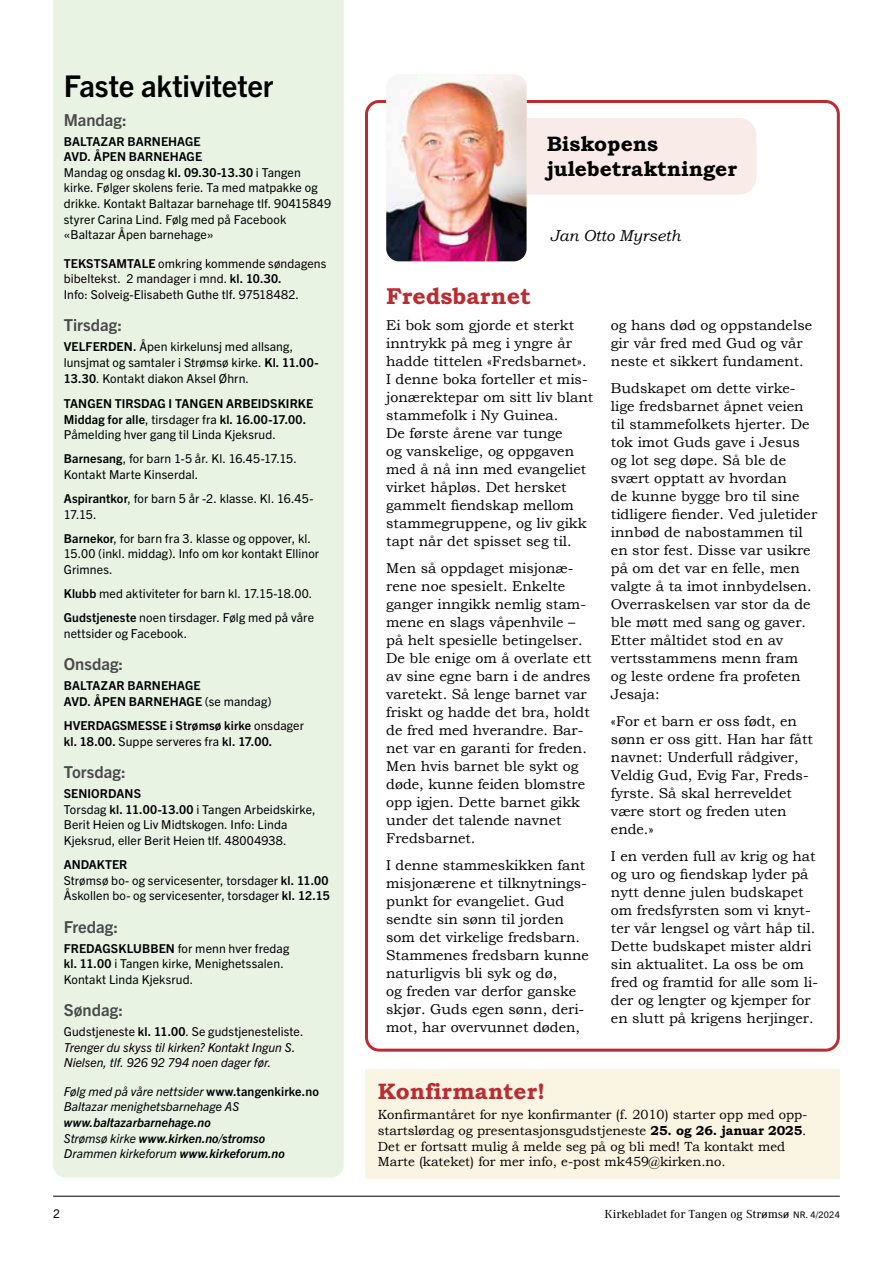
<style>
.page{position:relative;width:893px;height:1263px;background:#fff}
.page>*{position:absolute;margin:0;border:0;box-sizing:border-box;transform-origin:0 0}
.t1{font:700 30px "Trade Gothic Next LT Pro";letter-spacing:-.005em;color:#000}
.t2{font:700 23.1px "Bookman Old Style Std";color:#bb2c32}
.t3{font:700 22.5px "Bookman Old Style Std";color:#bb2c32}
.t4{font:700 21px/25.2px "Bookman Old Style Std";color:#000}
.t5{font:700 16.5px "Trade Gothic Next LT Pro";letter-spacing:.005em;color:#4a4a49}
.t6{font:italic 15.75px "Bookman Old Style";color:#000}
.t7{font:14.25px/18px "Bookman Old Style";color:#000}
.t8{font:13.2px/15.9px "Bookman Old Style";color:#000}
.t9{font:12.3px/15.6px "Trade Gothic Next LT Pro";letter-spacing:.01em;color:#000}
.t10{font:700 12.3px/15.6px "Trade Gothic Next LT Pro";letter-spacing:.01em;color:#000}
.t11{font:italic 12.3px/15.6px "Trade Gothic Next LT Pro";color:#000}
.t12{font:italic 700 12.3px/15.6px "Trade Gothic Next LT Pro";letter-spacing:.005em;color:#000}
.t13{font:12px "Ethos";color:#000}
.t14{font:12px "Trade Gothic Next LT Pro";color:#000}
.s1{font-weight:700}
.s2{font-weight:400}
.s3{font-style:normal}
.s4{font-weight:700;font-style:normal}
.s5{font-family:"Bookman Old Style Std";font-weight:700}
.s6{font-family:"Trade Gothic Next LT Pro";font-size:9px}
</style>
<div class="page">
<div style="left:53px;top:0;width:291px;height:1178px;background:#e9f3e4"></div>
<div style="left:365px;top:100px;width:475px;height:952px;border:3px solid #bb2c32;border-radius:13px"></div>
<div style="left:481px;top:118px;width:275px;height:77px;background:#f8ebe8;border-radius:17px"></div>
<img style="left:386px;top:74px;width:141px;height:187px">
<div style="left:365px;top:1070px;width:475px;height:109px;background:#faf5e2"></div>
<hr style="left:53px;top:1196px;width:787px;height:1px;background:#000">
<h1 class="t1" style="left:64px;top:66px;width:211px">Faste aktiviteter</h1>
<p class="t5" style="left:64px;top:108px;width:65px">Mandag:</p>
<p class="t9" style="left:64px;top:133px;width:269px"><span class="s1">BALTAZAR BARNEHAGE<br>AVD. ÅPEN BARNEHAGE<br></span>Mandag og onsdag <span class="s1">kl. 09.30-13.30</span> i Tangen kirke. Følger skolens ferie. Ta med matpakke og drikke. Kontakt Baltazar barnehage tlf. 90415849 styrer Carina Lind. Følg med på Facebook «Baltazar Åpen barnehage»</p>
<p class="t9" style="left:64px;top:254px;width:264px"><span class="s1">TEKSTSAMTALE</span> omkring kommende søndagens bibeltekst. 2 mandager i mnd. <span class="s1">kl. 10.30.<br></span>Info: Solveig-Elisabeth Guthe tlf. 97518482.</p>
<p class="t5" style="left:64px;top:314px;width:60px">Tirsdag:</p>
<p class="t9" style="left:64px;top:338px;width:256px"><span class="s1">VELFERDEN.</span> Åpen kirkelunsj med allsang, lunsjmat og samtaler i Strømsø kirke. <span class="s1">Kl. 11.00-<br>13.30</span>. Kontakt diakon Aksel Øhrn.</p>
<p class="t10" style="left:64px;top:395px;width:251px">TANGEN TIRSDAG I TANGEN ARBEIDSKIRKE<br>Middag for alle<span class="s2">, tirsdager fra</span> kl. 16.00-17.00.<br><span class="s2">Påmelding hver gang til Linda Kjeksrud.</span></p>
<p class="t9" style="left:64px;top:450px;width:235px"><span class="s1">Barnesang</span>, for barn 1-5 år. Kl. 16.45-17.15.<br>Kontakt Marte Kinserdal.</p>
<p class="t9" style="left:64px;top:490px;width:251px"><span class="s1">Aspirantkor</span>, for barn 5 år -2. klasse. Kl. 16.45-<br>17.15.</p>
<p class="t9" style="left:64px;top:530px;width:257px"><span class="s1">Barnekor</span>, for barn fra 3. klasse og oppover, kl.<br>15.00 (inkl. middag). Info om kor kontakt Ellinor<br>Grimnes.</p>
<p class="t9" style="left:64px;top:581px;width:252px;line-height:24.2px"><span class="s1">Klubb</span> med aktiviteter for barn kl. 17.15-18.00.<br><span class="s1">Gudstjeneste</span> noen tirsdager. Følg med på våre</p>
<p class="t9" style="left:64px;top:625px;width:125px">nettsider og Facebook.</p>
<p class="t5" style="left:64px;top:653px;width:61px">Onsdag:</p>
<p class="t10" style="left:64px;top:677px;width:209px">BALTAZAR BARNEHAGE<br>AVD. ÅPEN BARNEHAGE <span class="s2">(se mandag)</span></p>
<p class="t10" style="left:64px;top:717px;width:242px">HVERDAGSMESSE i Strømsø kirke <span class="s2">onsdager </span>kl. 18.00. <span class="s2">Suppe serveres fra</span> kl. 17.00.</p>
<p class="t5" style="left:64px;top:761px;width:63px">Torsdag:</p>
<p class="t9" style="left:64px;top:785px;width:253px"><span class="s1">SENIORDANS<br></span>Torsdag <span class="s1">kl. 11.00-13.00</span> i Tangen Arbeidskirke, Berit Heien og Liv Midtskogen. Info: Linda Kjeksrud, eller Berit Heien tlf. 48004938.</p>
<p class="t9" style="left:64px;top:856px;width:268px"><span class="s1">ANDAKTER<br></span>Strømsø bo- og servicesenter, torsdager <span class="s1">kl. 11.00<br></span>Åskollen bo- og servicesenter, torsdager <span class="s1">kl. 12.15</span></p>
<p class="t5" style="left:64px;top:915px;width:56px">Fredag:</p>
<p class="t9" style="left:64px;top:939px;width:227px"><span class="s1">FREDAGSKLUBBEN</span> for menn hver fredag <span class="s1">kl. 11.00</span> i Tangen kirke, Menighetssalen.<br>Kontakt Linda Kjeksrud.</p>
<p class="t5" style="left:64px;top:999px;width:61px">Søndag:</p>
<p class="t11" style="left:64px;top:1023px;width:241px"><span class="s3">Gudstjeneste</span> <span class="s4">kl. 11.00</span><span class="s3">. Se gudstjenesteliste.<br></span>Trenger du skyss til kirken? Kontakt Ingun S.<br>Nielsen, tlf. 926 92 794 noen dager før.</p>
<p class="t11" style="left:64px;top:1083px;width:257px">Følg med på våre nettsider <span class="s4">www.tangenkirke.no<br></span>Baltazar menighetsbarnehage AS</p>
<p class="t12" style="left:64px;top:1114px;width:223px">www.baltazarbarnehage.no<br><span class="s2">Strømsø kirke</span> www.kirken.no/stromso<br><span class="s2">Drammen kirkeforum</span> www.kirkeforum.no</p>
<h3 class="t4" style="left:547px;top:131px;width:192px">Biskopens julebetraktninger</h3>
<h2 class="t2" style="left:386px;top:282px;width:146px">Fredsbarnet</h2>
<p class="t6" style="left:550px;top:225px;width:132px">Jan Otto Myrseth</p>
<p class="t7" style="left:386px;top:316px;width:208px">Ei bok som gjorde et sterkt inntrykk på meg i yngre år hadde tittelen «Fredsbarnet».<br>I denne boka forteller et mis&shy;jonærektepar om sitt liv blant stammefolk i Ny Guinea.<br>De første årene var tunge<br>og vanskelige, og oppgaven med å nå inn med evangeliet virket håpløs. Det hersket gammelt fiendskap mellom stammegruppene, og liv gikk tapt når det spisset seg til.</p>
<p class="t7" style="left:386px;top:559px;width:207px">Men så oppdaget misjonæ&shy;rene noe spesielt. Enkelte ganger inngikk nemlig stam&shy;mene en slags våpenhvile – på helt spesielle betingelser.<br>De ble enige om å overlate ett av sine egne barn i de andres varetekt. Så lenge barnet var friskt og hadde det bra, holdt de fred med hverandre. Bar&shy;net var en garanti for freden.<br>Men hvis barnet ble sykt og døde, kunne feiden blomstre opp igjen. Dette barnet gikk under det talende navnet<br>Fredsbarnet.</p>
<p class="t7" style="left:386px;top:856px;width:204px">I denne stammeskikken fant misjonærene et tilknytnings&shy;punkt for evangeliet. Gud sendte sin sønn til jorden som det virkelige fredsbarn.<br>Stammenes fredsbarn kunne naturligvis bli syk og dø,<br>og freden var derfor ganske skjør. Guds egen sønn, deri&shy;mot, har overvunnet døden,</p>
<p class="t7" style="left:611px;top:316px;width:203px">og hans død og oppstandelse gir vår fred med Gud og vår neste et sikkert fundament.</p>
<p class="t7" style="left:611px;top:379px;width:208px">Budskapet om dette virke&shy;lige fredsbarnet åpnet veien til stammefolkets hjerter. De tok imot Guds gave i Jesus og lot seg døpe. Så ble de svært opptatt av hvordan<br>de kunne bygge bro til sine tidligere fiender. Ved juletider innbød de nabostammen til en stor fest. Disse var usikre på om det var en felle, men valgte å ta imot innbydelsen.<br>Overraskelsen var stor da de ble møtt med sang og gaver.<br>Etter måltidet stod en av vertsstammens menn fram og leste ordene fra profeten<br>Jesaja:</p>
<p class="t7" style="left:611px;top:712px;width:204px">«For et barn er oss født, en sønn er oss gitt. Han har fått navnet: Underfull rådgiver,<br>Veldig Gud, Evig Far, Freds&shy;fyrste. Så skal herreveldet være stort og freden uten ende.»</p>
<p class="t7" style="left:611px;top:847px;width:209px">I en verden full av krig og hat og uro og fiendskap lyder på nytt denne julen budskapet om fredsfyrsten som vi knyt&shy;ter vår lengsel og vårt håp til.<br>Dette budskapet mister aldri sin aktualitet. La oss be om fred og framtid for alle som li&shy;der og lengter og kjemper for en slutt på krigens herjinger.</p>
<h3 class="t3" style="left:378px;top:1077px;width:169px">Konfirmanter!</h3>
<p class="t8" style="left:378px;top:1106px;width:431px">Konfirmantåret for nye konfirmanter (f. 2010) starter opp med opp&shy;startslørdag og presentasjonsgudstjeneste <span class="s5">25. og 26. januar 2025</span>.<br>Det er fortsatt mulig å melde seg på og bli med! Ta kontakt med Marte (kateket) for mer info, e-post mk459@kirken.no.</p>
<p class="t14" style="left:53px;top:1205px;width:8px">2</p>
<p class="t13" style="left:604px;top:1207px;width:237px">Kirkebladet for Tangen og Strømsø <span class="s6">NR. 4/2024</span></p>
</div>
